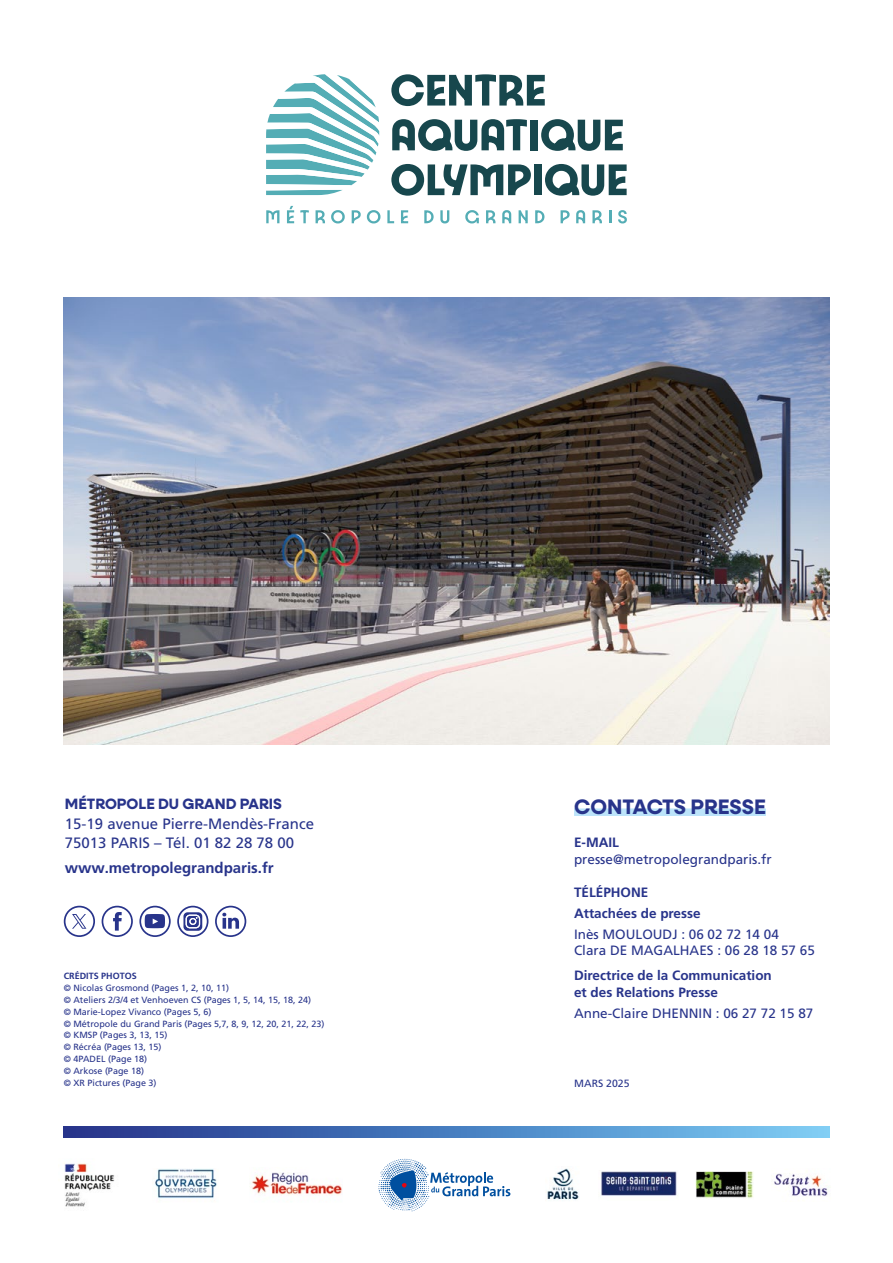
<style>
.page{position:relative;width:893px;height:1263px;background:#fff}
.page>*{position:absolute;margin:0;border:0;box-sizing:border-box;transform-origin:0 0}
.t1{font:700 21px "Neulis Neue";color:#28348b}
.t2{font:15px/19.5px "Frutiger LT Pro";color:#28348b}
.t3{font:700 15px "Frutiger LT Pro";color:#28348b}
.t4{font:700 15px "Neulis Neue";color:#28348b}
.t5{font:13.5px/16.5px "Frutiger LT Pro";color:#28348b}
.t6{font:700 13.5px/20.7px "Frutiger LT Pro";color:#28348b}
.t7{font:10.5px "Frutiger LT Pro";color:#28348b}
.t8{font:9px/12px "Frutiger LT Pro";color:#28348b}
.t9{font:700 9px "Frutiger LT Pro";color:#28348b}
</style>
<div class="page">
<div style="left:64px;top:906px;width:31px;height:31px;border:2px solid #28348b;border-radius:50%"></div>
<div style="left:102px;top:906px;width:31px;height:31px;border:2px solid #28348b;border-radius:50%"></div>
<svg style="left:113px;top:912px;width:9px;height:19px"></svg>
<div style="left:139px;top:906px;width:32px;height:31px;border:2px solid #28348b;border-radius:50%"></div>
<svg style="left:145px;top:914px;width:20px;height:14px"></svg>
<div style="left:177px;top:906px;width:31px;height:31px;border:2px solid #28348b;border-radius:50%"></div>
<svg style="left:183px;top:912px;width:19px;height:19px"></svg>
<svg style="left:186px;top:914px;width:14px;height:14px"></svg>
<div style="left:215px;top:906px;width:31px;height:31px;border:2px solid #28348b;border-radius:50%"></div>
<svg style="left:222px;top:913px;width:17px;height:16px"></svg>
<svg style="left:72px;top:914px;width:14px;height:15px"></svg>
<svg style="left:64px;top:1127px;width:765px;height:10px"></svg>
<div style="left:574px;top:808px;width:192px;height:8px;background:#bce4fa"></div>
<img style="left:64px;top:298px;width:765px;height:446px">
<svg style="left:266px;top:74px;width:113px;height:121px"></svg>
<svg style="left:391px;top:74px;width:154px;height:32px"></svg>
<svg style="left:392px;top:119px;width:135px;height:32px"></svg>
<div style="left:530px;top:120px;width:8px;height:30px;background:#17474d"></div>
<svg style="left:541px;top:119px;width:82px;height:32px"></svg>
<svg style="left:391px;top:164px;width:140px;height:32px"></svg>
<div style="left:534px;top:164px;width:7px;height:31px;background:#17474d"></div>
<svg style="left:545px;top:164px;width:82px;height:32px"></svg>
<svg style="left:266px;top:210px;width:13px;height:13px"></svg>
<svg style="left:287px;top:206px;width:7px;height:17px"></svg>
<svg style="left:300px;top:210px;width:9px;height:13px"></svg>
<svg style="left:316px;top:210px;width:9px;height:13px"></svg>
<svg style="left:331px;top:210px;width:14px;height:13px"></svg>
<svg style="left:352px;top:210px;width:9px;height:13px"></svg>
<svg style="left:367px;top:210px;width:13px;height:13px"></svg>
<svg style="left:387px;top:210px;width:7px;height:13px"></svg>
<svg style="left:401px;top:210px;width:7px;height:13px"></svg>
<svg style="left:424px;top:210px;width:10px;height:13px"></svg>
<svg style="left:440px;top:210px;width:9px;height:13px"></svg>
<svg style="left:465px;top:210px;width:14px;height:13px"></svg>
<svg style="left:486px;top:210px;width:9px;height:13px"></svg>
<svg style="left:502px;top:210px;width:9px;height:13px"></svg>
<svg style="left:519px;top:210px;width:9px;height:13px"></svg>
<svg style="left:535px;top:210px;width:9px;height:13px"></svg>
<svg style="left:561px;top:210px;width:9px;height:13px"></svg>
<svg style="left:576px;top:210px;width:9px;height:13px"></svg>
<svg style="left:592px;top:210px;width:10px;height:13px"></svg>
<svg style="left:609px;top:210px;width:2px;height:13px"></svg>
<svg style="left:618px;top:210px;width:9px;height:13px"></svg>
<img style="left:155px;top:1168px;width:62px;height:31px">
<img style="left:546px;top:1168px;width:33px;height:32px">
<img style="left:774px;top:1173px;width:56px;height:24px">
<img style="left:695px;top:1171px;width:58px;height:28px">
<img style="left:601px;top:1171px;width:76px;height:25px">
<img style="left:252px;top:1172px;width:90px;height:24px">
<img style="left:64px;top:1163px;width:51px;height:44px">
<svg style="left:378px;top:1159px;width:132px;height:52px"></svg>
<h2 class="t4" style="left:65px;top:793px;width:219px">MÉTROPOLE DU GRAND PARIS</h2>
<h2 class="t2" style="left:65px;top:814px;width:251px">15-19 avenue Pierre-Mendès-France<br>75013 PARIS – Tél. 01 82 28 78 00</h2>
<h2 class="t3" style="left:65px;top:859px;width:210px">www.metropolegrandparis.fr</h2>
<p class="t9" style="left:64px;top:970px;width:75px">CRÉDITS PHOTOS</p>
<p class="t8" style="left:64px;top:981px;width:262px">© Nicolas Grosmond (Pages 1, 2, 10, 11)<br>© Ateliers 2/3/4 et Venhoeven CS (Pages 1, 5, 14, 15, 18, 24)<br>© Marie-Lopez Vivanco (Pages 5, 6)<br>© Métropole du Grand Paris (Pages 5,7, 8, 9, 12, 20, 21, 22, 23) © KMSP (Pages 3, 13, 15)<br>© Récréa (Pages 13, 15)<br>© 4PADEL (Page 18)<br>© Arkose (Page 18)<br>© XR Pictures (Page 3)</p>
<h1 class="t1" style="left:574px;top:791px;width:193px">CONTACTS PRESSE</h1>
<h3 class="t6" style="left:574px;top:832px;width:46px">E-MAIL</h3>
<h3 class="t5" style="left:574px;top:851px;width:199px">presse@metropolegrandparis.fr</h3>
<h3 class="t6" style="left:574px;top:882px;width:128px">TÉLÉPHONE<br>Attachées de presse</h3>
<h3 class="t5" style="left:574px;top:926px;width:242px">Inès MOULOUDJ : 06 02 72 14 04<br>Clara DE MAGALHAES : 06 28 18 57 65</h3>
<h3 class="t6" style="left:574px;top:967px;width:199px;line-height:16.5px">Directrice de la Communication et des Relations Presse</h3>
<h3 class="t5" style="left:574px;top:1005px;width:241px">Anne-Claire DHENNIN : 06 27 72 15 87</h3>
<p class="t7" style="left:574px;top:1077px;width:57px">MARS 2025</p>
</div>
